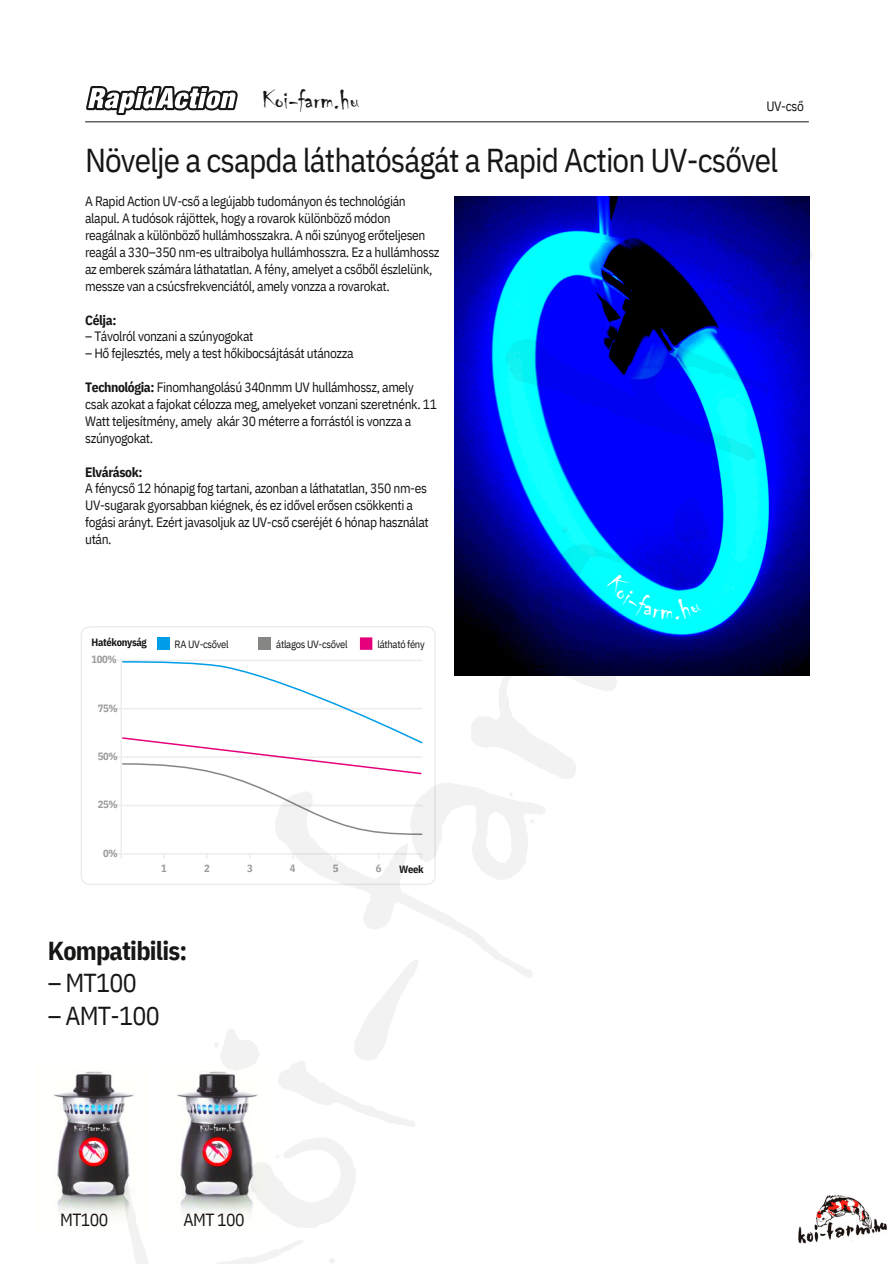
<style>
.page{position:relative;width:894px;height:1264px;background:#fff}
.page>*{position:absolute;margin:0;border:0;box-sizing:border-box;transform-origin:0 0}
.t1{font:33px "IBM Plex Sans Cond";letter-spacing:-.03em;color:#171615}
.t2{font:28.2px "Chiller";color:#171615}
.t3{font:25.95px "IBM Plex Sans Cond";letter-spacing:-.03em;color:#171615}
.t4{font:700 25.95px "IBM Plex Sans Cond";letter-spacing:-.03em;color:#171615}
.t5{font:17.55px "IBM Plex Sans Cond";letter-spacing:-.03em;color:#171615}
.t6{font:13.5px/17px "IBM Plex Sans Cond";letter-spacing:-.03em;color:#171615}
.t7{font:700 13.5px "IBM Plex Sans Cond";letter-spacing:-.03em;color:#171615}
.t8{font:10.5px "IBM Plex Sans Cond";letter-spacing:-.03em;color:#171615}
.t9{font:10.5px "Chiller";color:#fff}
.t10{font:700 10.5px "IBM Plex Sans Cond";letter-spacing:-.03em;color:#9c9c9b}
.t11{font:700 10.5px "IBM Plex Sans Cond";letter-spacing:-.03em;color:#171615}
.s1{font-weight:700}
</style>
<div class="page">
<img style="left:454px;top:196px;width:355px;height:479px">
<hr style="left:85px;top:121px;width:723px;height:1px;background:#171615">
<svg style="left:86px;top:86px;width:152px;height:30px"></svg>
<img style="left:177px;top:1071px;width:81px;height:144px">
<svg style="left:81px;top:626px;width:354px;height:259px"></svg>
<svg style="left:122px;top:637px;width:300px;height:198px"></svg>
<img style="left:54px;top:1071px;width:80px;height:144px">
<img style="left:798px;top:1194px;width:89px;height:50px">
<svg style="left:605px;top:573px;width:96px;height:47px;background:#00c7f6"></svg>
<p class="t2" style="left:262px;top:84px;width:99px">Koi-farm.hu</p>
<p class="t6" style="left:766px;top:97px;width:39px">UV-cső</p>
<p class="t1" style="left:85px;top:138px;width:694px">Növelje a csapda láthatóságát a Rapid Action UV-csővel</p>
<p class="t6" style="left:85px;top:193px;width:356px">A Rapid Action UV-cső a legújabb tudományon és technológián alapul. A tudósok rájöttek, hogy a rovarok különböző módon reagálnak a különböző hullámhosszakra. A női szúnyog erőteljesen reagál a 330–350 nm-es ultraibolya hullámhosszra. Ez a hullámhossz az emberek számára láthatatlan. A fény, amelyet a csőből észlelünk, messze van a csúcsfrekvenciától, amely vonzza a rovarokat.</p>
<p class="t7" style="left:85px;top:311px;width:33px">Célja:</p>
<p class="t6" style="left:85px;top:328px;width:170px">– Távolról vonzani a szúnyogokat</p>
<p class="t6" style="left:85px;top:345px;width:270px">– Hő fejlesztés, mely a test hőkibocsájtását utánozza</p>
<p class="t6" style="left:85px;top:378px;width:353px"><span class="s1">Technológia:</span> Finomhangolású 340nmm UV hullámhossz, amely csak azokat a fajokat célozza meg, amelyeket vonzani szeretnénk. 11<br>Watt teljesítmény, amely akár 30 méterre a forrástól is vonzza a szúnyogokat.</p>
<p class="t7" style="left:85px;top:463px;width:59px">Elvárások:</p>
<p class="t6" style="left:85px;top:480px;width:345px">A fénycső 12 hónapig fog tartani, azonban a láthatatlan, 350 nm-es UV-sugarak gyorsabban kiégnek, és ez idővel erősen csökkenti a fogási arányt. Ezért javasoljuk az UV-cső cseréjét 6 hónap használat után.</p>
<p class="t11" style="left:91px;top:635px;width:57px">Hatékonyság</p>
<p class="t10" style="left:91px;top:651px;width:27px">100%</p>
<p class="t8" style="left:175px;top:637px;width:56px">RA UV-csővel</p>
<p class="t10" style="left:98px;top:701px;width:22px">75%</p>
<p class="t10" style="left:98px;top:749px;width:22px">50%</p>
<p class="t10" style="left:98px;top:797px;width:22px">25%</p>
<p class="t10" style="left:103px;top:845px;width:16px">0%</p>
<p class="t10" style="left:161px;top:861px;width:7px">1</p>
<p class="t10" style="left:204px;top:861px;width:7px">2</p>
<p class="t8" style="left:276px;top:637px;width:73px">átlagos UV-csővel</p>
<p class="t10" style="left:247px;top:861px;width:7px">3</p>
<p class="t10" style="left:290px;top:861px;width:7px">4</p>
<p class="t10" style="left:333px;top:861px;width:7px">5</p>
<p class="t4" style="left:48px;top:933px;width:141px">Kompatibilis:</p>
<p class="t3" style="left:48px;top:965px;width:91px">– MT100</p>
<p class="t3" style="left:48px;top:997px;width:113px">– AMT-100</p>
<p class="t8" style="left:377px;top:637px;width:49px">látható fény</p>
<p class="t10" style="left:375px;top:861px;width:7px">6</p>
<p class="t11" style="left:399px;top:862px;width:26px">Week</p>
<p class="t9" style="left:74px;top:1122px;width:38px;rotate:-1deg">Koi-farm.hu</p>
<p class="t9" style="left:200px;top:1122px;width:38px;rotate:-1deg">Koi-farm.hu</p>
<p class="t5" style="left:60px;top:1208px;width:50px">MT100</p>
<p class="t5" style="left:183px;top:1208px;width:63px">AMT 100</p>
</div>
